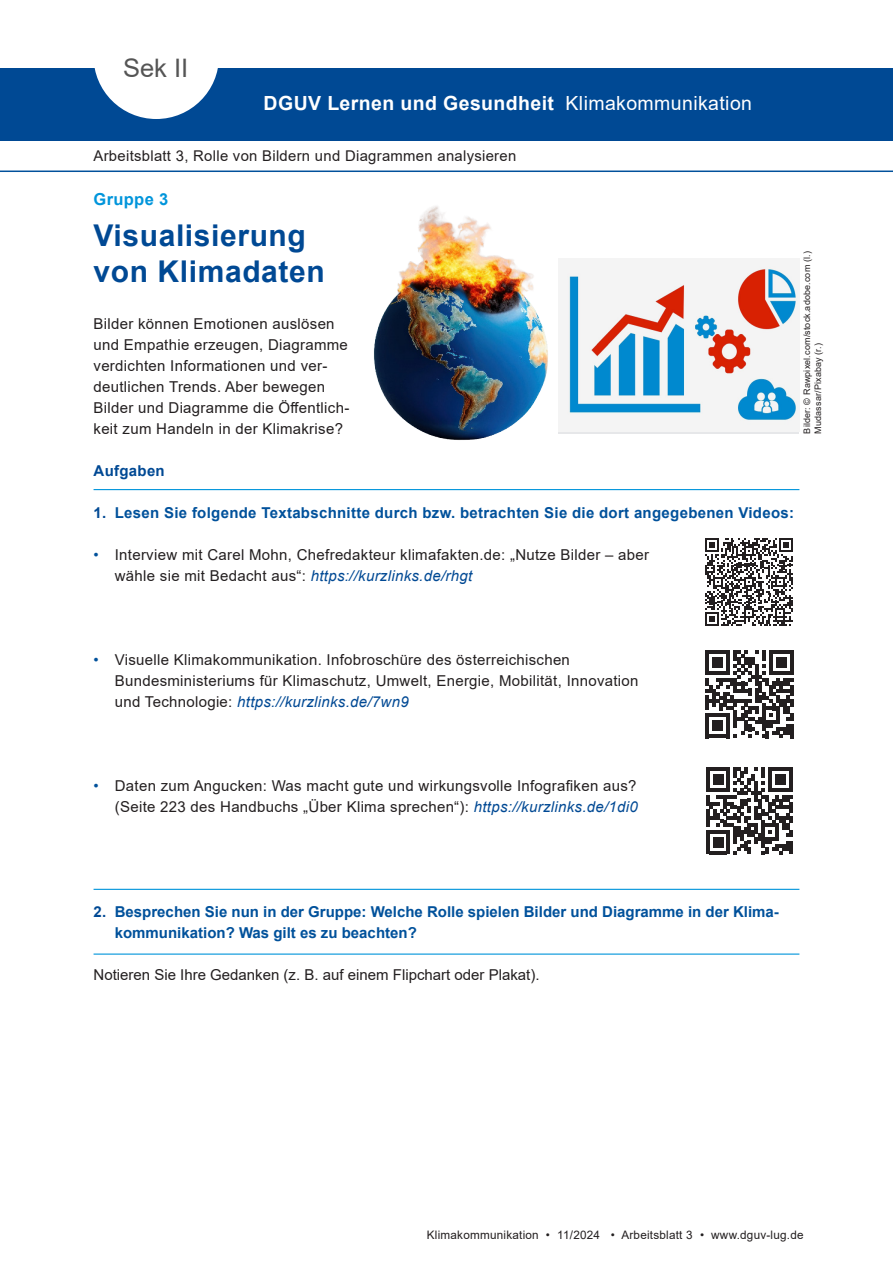
<style>
.page{position:relative;width:893px;height:1263px;background:#fff}
.page>*{position:absolute;margin:0;border:0;box-sizing:border-box;transform-origin:0 0}
.Ueberschrift{font:700 30px/36px "Arial";letter-spacing:.02em;color:#004994}
.head{font:25.5px "Arial";color:#555}
.t1{font:700 19.5px "Arial";letter-spacing:.02em;color:#fff}
.t2{font:19.5px "Arial";letter-spacing:.02em;color:#fff}
.Zwischenueberschrift{font:700 16.5px "Arial";letter-spacing:.02em;color:#0095db}
.Fliesstext_Aufzaehlung{font:15px/21px "Arial";letter-spacing:.02em;color:#231f20}
.Fliesstext{font:15px/21px "Arial";letter-spacing:.02em;color:#231f20}
.Fliesstext_Aufzaehlung-2{font:700 15px/21px "Arial";color:#01519b}
.Fliesstext_Aufzaehlung-3{font:700 15px "Arial";letter-spacing:.02em;color:#01519b}
.Fliesstext_Aufzaehlung-4{font:15px "Arial";color:#231f20}
.Fliesstext_Aufzaehlung-5{font:700 15px "Arial";letter-spacing:.02em;color:#004994}
.t3{font:14.85px "Arial";letter-spacing:.02em;color:#231f20}
.fusszeile{font:11.7px "Arial";letter-spacing:.02em;color:#231f20}
.Bildnachweis{font:9px/10.8px "Arial";letter-spacing:.015em;color:#231f20}
.s1{color:#004994}
.s2{color:#01519b}
.s3{font-style:italic;color:#004994}
</style>
<div class="page">
<div style="left:0;top:68px;width:893px;height:72px;background:#004994"></div>
<svg style="left:94px;top:68px;width:124px;height:51px"></svg>
<hr style="left:0;top:171px;width:893px;height:1px;background:#01519b">
<img style="left:374px;top:206px;width:174px;height:234px">
<img style="left:558px;top:258px;width:241px;height:173px">
<hr style="left:94px;top:489px;width:705px;height:1px;background:#0095db">
<hr style="left:94px;top:953px;width:705px;height:2px;background:#0095db">
<hr style="left:94px;top:889px;width:705px;height:1px;background:#0095db">
<svg style="left:705px;top:538px;width:88px;height:88px"></svg>
<svg style="left:706px;top:650px;width:87px;height:88px"></svg>
<svg style="left:706px;top:767px;width:87px;height:87px"></svg>
<p class="head" style="left:123px;top:50px;width:67px">Sek II</p>
<p class="t1" style="left:264px;top:89px;width:292px">DGUV Lernen und Gesundheit</p>
<p class="t2" style="left:566px;top:89px;width:188px">Klimakommunikation</p>
<p class="t3" style="left:94px;top:145px;width:424px">Arbeitsblatt 3, Rolle von Bildern und Diagrammen analysieren</p>
<p class="Zwischenueberschrift" style="left:94px;top:188px;width:76px">Gruppe 3</p>
<p class="Ueberschrift" style="left:94px;top:218px;width:233px">Visualisierung von Klimadaten</p>
<p class="Fliesstext" style="left:94px;top:313px;width:257px">Bilder können Emotionen auslösen und Empathie erzeugen, Diagramme verdichten Informationen und ver&shy;deutlichen Trends. Aber bewegen Bilder und Diagramme die Öffentlich&shy;keit zum Handeln in der Klimakrise?</p>
<p class="Fliesstext_Aufzaehlung-5" style="left:94px;top:460px;width:73px">Aufgaben</p>
<p class="Fliesstext_Aufzaehlung-3" style="left:94px;top:502px;width:702px"><span class="s1">1.</span> Lesen Sie folgende Textabschnitte durch bzw. betrachten Sie die dort angegebenen Videos:</p>
<p class="Fliesstext_Aufzaehlung" style="left:115px;top:544px;width:536px;text-indent:-21px"><span class="s2">•</span> Interview mit Carel Mohn, Chefredakteur klimafakten.de: „Nutze Bilder – aber wähle sie mit Bedacht aus“: <span class="s3">https://kurzlinks.de/rhgt</span></p>
<p class="Bildnachweis" style="left:802px;top:434px;width:184px;rotate:-90deg">Bilder: © Rawpixel.com/stock.adobe.com (l.)<br>Mudassar/Pixabay (r.)</p>
<p class="Fliesstext_Aufzaehlung" style="left:115px;top:649px;width:525px;text-indent:-21px"><span class="s2">•</span> Visuelle Klimakommunikation. Infobroschüre des österreichischen<br>Bundesministeriums für Klimaschutz, Umwelt, Energie, Mobilität, Innovation und Technologie: <span class="s3">https://kurzlinks.de/7wn9</span></p>
<p class="Fliesstext_Aufzaehlung" style="left:94px;top:775px;width:546px;text-align:right"><span class="s2">•</span> Daten zum Angucken: Was macht gute und wirkungsvolle Infografiken aus? (Seite 223 des Handbuchs „Über Klima sprechen“): <span class="s3">https://kurzlinks.de/1di0</span></p>
<p class="Fliesstext_Aufzaehlung-2" style="left:115px;top:901px;width:666px;text-indent:-21px"><span class="s1">2.</span> Besprechen Sie nun in der Gruppe: Welche Rolle spielen Bilder und Diagramme in der Klima&shy;kommunikation? Was gilt es zu beachten?</p>
<p class="Fliesstext_Aufzaehlung-4" style="left:94px;top:964px;width:448px">Notieren Sie Ihre Gedanken (z. B. auf einem Flipchart oder Plakat).</p>
<p class="fusszeile" style="left:427px;top:1227px;width:378px">Klimakommunikation • 11/2024 • Arbeitsblatt 3 • www.dguv-lug.de</p>
</div>
